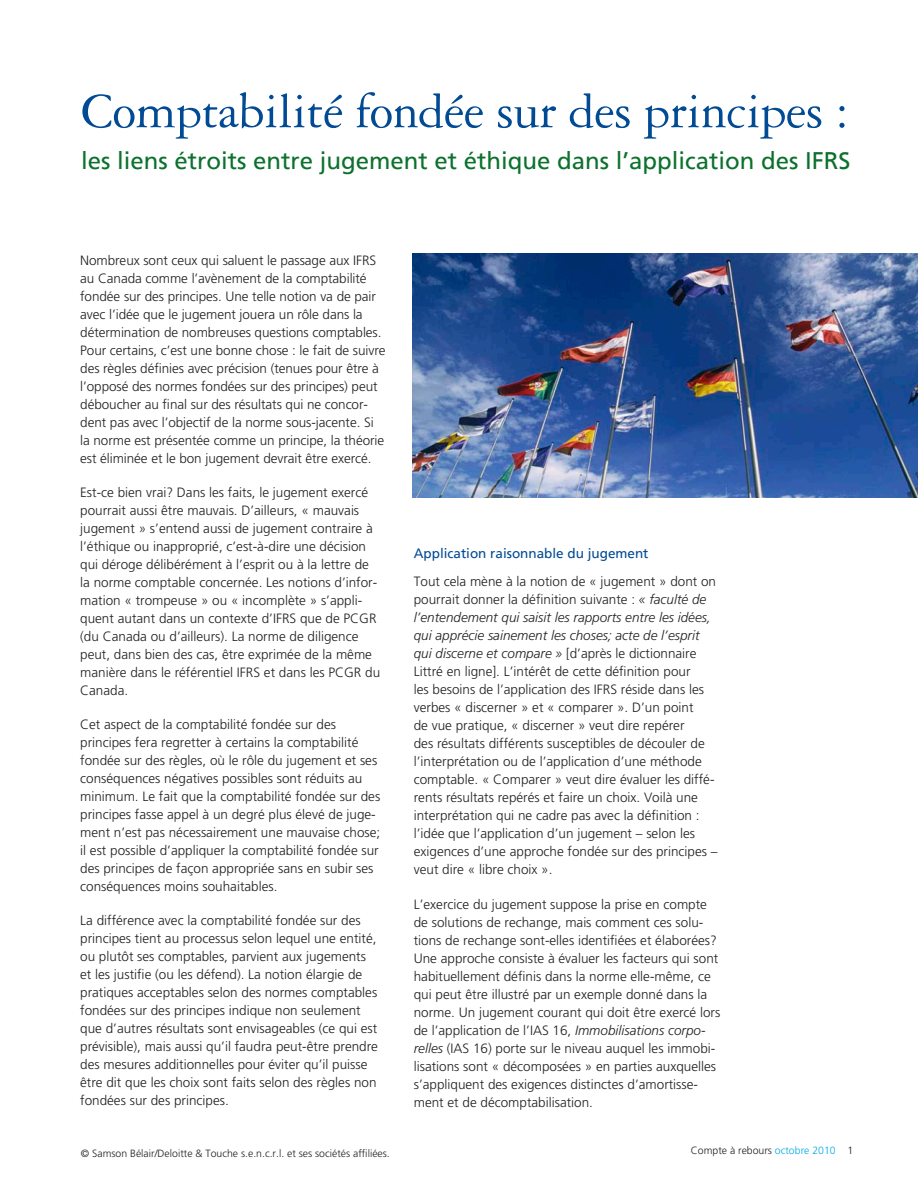
<style>
.page{position:relative;width:918px;height:1188px;background:#fff}
.page>*{position:absolute;margin:0;border:0;box-sizing:border-box;transform-origin:0 0}
.Heading_1{font:52.5px "Garamond Three";letter-spacing:-.01em;color:#014a94}
.Heading_2{font:24px "Frutiger";color:#0b712d}
.Body_copy{font:300 13.5px/18px "Frutiger";color:#231f20}
.Heading_3{font:13.5px "Frutiger";color:#014a94}
.Body_copy-2{font:300 10.5px "Frutiger";color:#231f20}
.s1{font-style:italic}
.s2{color:#00abe7}
</style>
<div class="page">
<img style="left:413px;top:254px;width:505px;height:244px">
<p class="Heading_1" style="left:81px;top:83px;width:769px">Comptabilité fondée sur des principes :</p>
<p class="Heading_2" style="left:81px;top:146px;width:771px">les liens étroits entre jugement et éthique dans l’application des IFRS</p>
<p class="Body_copy" style="left:80px;top:251px;width:307px">Nombreux sont ceux qui saluent le passage aux IFRS au Canada comme l’avènement de la comptabilité fondée sur des principes. Une telle notion va de pair avec l’idée que le jugement jouera un rôle dans la détermination de nombreuses questions comptables.<br>Pour certains, c’est une bonne chose : le fait de suivre des règles définies avec précision (tenues pour être à l’opposé des normes fondées sur des principes) peut déboucher au final sur des résultats qui ne concor&shy;dent pas avec l’objectif de la norme sous-jacente. Si la norme est présentée comme un principe, la théorie est éliminée et le bon jugement devrait être exercé.</p>
<p class="Body_copy" style="left:80px;top:483px;width:302px">Est-ce bien vrai? Dans les faits, le jugement exercé pourrait aussi être mauvais. D’ailleurs, « mauvais jugement » s’entend aussi de jugement contraire à l’éthique ou inapproprié, c’est-à-dire une décision qui déroge délibérément à l’esprit ou à la lettre de la norme comptable concernée. Les notions d’infor&shy;mation « trompeuse » ou « incomplète » s’appli&shy;quent autant dans un contexte d’IFRS que de PCGR (du Canada ou d’ailleurs). La norme de diligence peut, dans bien des cas, être exprimée de la même manière dans le référentiel IFRS et dans les PCGR du Canada.</p>
<p class="Body_copy" style="left:80px;top:716px;width:302px">Cet aspect de la comptabilité fondée sur des principes fera regretter à certains la comptabilité fondée sur des règles, où le rôle du jugement et ses conséquences négatives possibles sont réduits au minimum. Le fait que la comptabilité fondée sur des principes fasse appel à un degré plus élevé de juge&shy;ment n’est pas nécessairement une mauvaise chose; il est possible d’appliquer la comptabilité fondée sur des principes de façon appropriée sans en subir ses conséquences moins souhaitables.</p>
<p class="Body_copy" style="left:80px;top:912px;width:299px">La différence avec la comptabilité fondée sur des principes tient au processus selon lequel une entité, ou plutôt ses comptables, parvient aux jugements et les justifie (ou les défend). La notion élargie de pratiques acceptables selon des normes comptables fondées sur des principes indique non seulement que d’autres résultats sont envisageables (ce qui est prévisible), mais aussi qu’il faudra peut-être prendre des mesures additionnelles pour éviter qu’il puisse être dit que les choix sont faits selon des règles non fondées sur des principes.</p>
<p class="Heading_3" style="left:414px;top:545px;width:236px">Application raisonnable du jugement</p>
<p class="Body_copy" style="left:414px;top:573px;width:305px">Tout cela mène à la notion de « jugement » dont on pourrait donner la définition suivante : <span class="s1">« faculté de l’entendement qui saisit les rapports entre les idées, qui apprécie sainement les choses; acte de l’esprit qui discerne et compare »</span> [d’après le dictionnaire Littré en ligne]. L’intérêt de cette définition pour<br>les besoins de l’application des IFRS réside dans les verbes « discerner » et « comparer ». D’un point<br>de vue pratique, « discerner » veut dire repérer<br>des résultats différents susceptibles de découler de l’interprétation ou de l’application d’une méthode comptable. « Comparer » veut dire évaluer les diffé&shy;rents résultats repérés et faire un choix. Voilà une interprétation qui ne cadre pas avec la définition : l’idée que l’application d’un jugement – selon les exigences d’une approche fondée sur des principes – veut dire « libre choix ».</p>
<p class="Body_copy" style="left:414px;top:895px;width:308px">L’exercice du jugement suppose la prise en compte de solutions de rechange, mais comment ces solu&shy;tions de rechange sont-elles identifiées et élaborées?<br>Une approche consiste à évaluer les facteurs qui sont habituellement définis dans la norme elle-même, ce qui peut être illustré par un exemple donné dans la norme. Un jugement courant qui doit être exercé lors de l’application de l’IAS 16, <span class="s1">Immobilisations corpo&shy;relles</span> (IAS 16) porte sur le niveau auquel les immobi&shy;lisations sont « décomposées » en parties auxquelles s’appliquent des exigences distinctes d’amortisse&shy;ment et de décomptabilisation.</p>
<p class="Body_copy-2" style="left:81px;top:1147px;width:310px">© Samson Bélair/Deloitte &amp; Touche s.e.n.c.r.l. et ses sociétés affiliées.</p>
<p class="Body_copy-2" style="left:691px;top:1145px;width:164px">Compte à rebours <span class="s2">octobre 2010</span> 1</p>
</div>
